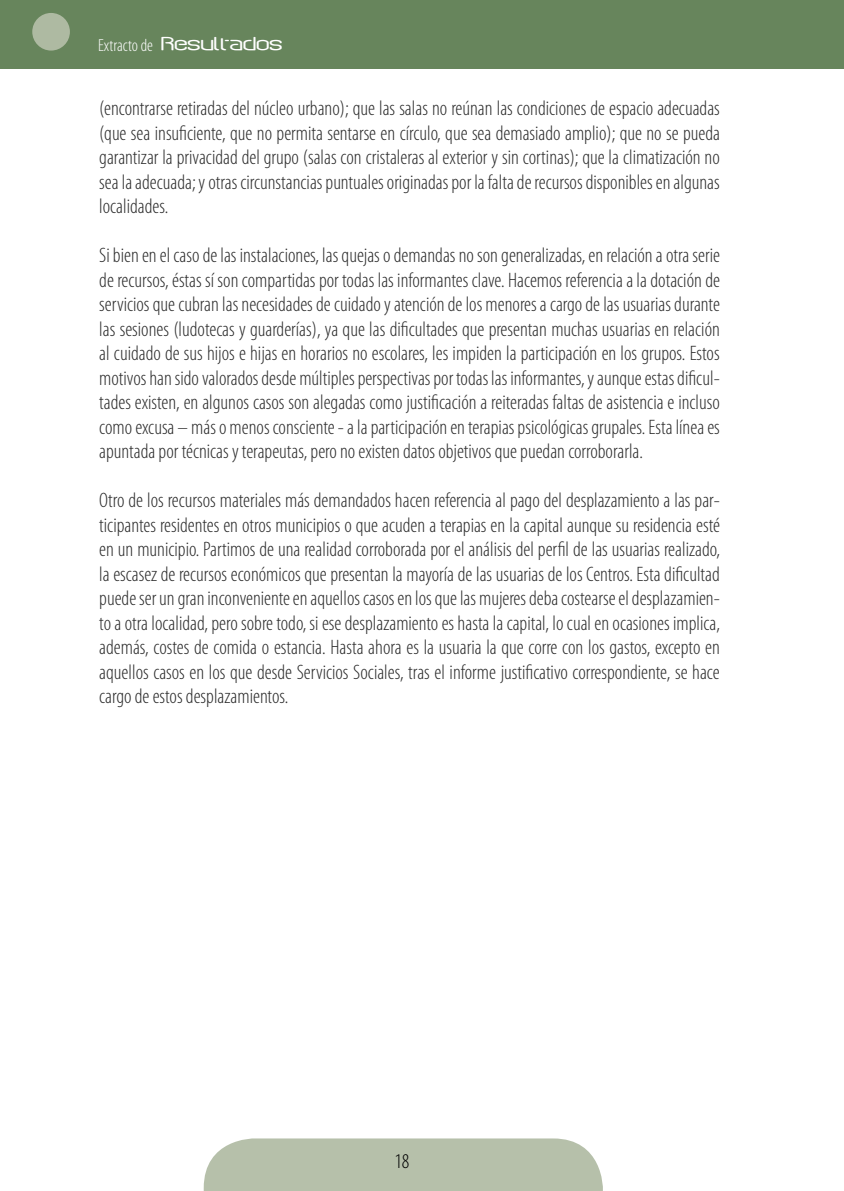
<style>
.page{position:relative;width:844px;height:1191px;background:#fff}
.page>*{position:absolute;margin:0;border:0;box-sizing:border-box;transform-origin:0 0}
.parrafo1{font:300 condensed 21px/24.5px "Myriad Pro";color:#2a2a2a;text-align:justify}
.t1{font:300 condensed 21px "Myriad Pro";color:#000}
.t2{font:300 condensed 17.5px "Myriad Pro";color:#fff}
.s1{font-family:"Q Switch Ax";font-weight:400;font-stretch:normal;font-size:21px}
</style>
<div class="page">
<div style="left:204px;top:1138px;width:398px;height:53px;background:#b6c0aa"></div>
<div style="left:0;top:0;width:843px;height:69px;background:#67855c"></div>
<div style="left:32px;top:13px;width:38px;height:38px;background:#aebaa2;border-radius:50%"></div>
<hr style="left:843px;top:0;width:1px;height:69px;background:#67855c">
<p class="t2" style="left:98px;top:36px;width:184px">Extracto de <span class="s1">Resultados</span></p>
<p class="parrafo1" style="left:99px;top:96px;width:622px">(encontrarse retiradas del núcleo urbano); que las salas no reúnan las condiciones de espacio adecuadas (que sea insuficiente, que no permita sentarse en círculo, que sea demasiado amplio); que no se pueda garantizar la privacidad del grupo (salas con cristaleras al exterior y sin cortinas); que la climatización no sea la adecuada; y otras circunstancias puntuales originadas por la falta de recursos disponibles en algunas localidades.</p>
<p class="parrafo1" style="left:99px;top:243px;width:622px">Si bien en el caso de las instalaciones, las quejas o demandas no son generalizadas, en relación a otra serie de recursos, éstas sí son compartidas por todas las informantes clave. Hacemos referencia a la dotación de servicios que cubran las necesidades de cuidado y atención de los menores a cargo de las usuarias durante las sesiones (ludotecas y guarderías), ya que las dificultades que presentan muchas usuarias en relación al cuidado de sus hijos e hijas en horarios no escolares, les impiden la participación en los grupos. Estos motivos han sido valorados desde múltiples perspectivas por todas las informantes, y aunque estas dificul&shy;tades existen, en algunos casos son alegadas como justificación a reiteradas faltas de asistencia e incluso como excusa – más o menos consciente - a la participación en terapias psicológicas grupales. Esta línea es apuntada por técnicas y terapeutas, pero no existen datos objetivos que puedan corroborarla.</p>
<p class="parrafo1" style="left:99px;top:488px;width:622px">Otro de los recursos materiales más demandados hacen referencia al pago del desplazamiento a las par&shy;ticipantes residentes en otros municipios o que acuden a terapias en la capital aunque su residencia esté en un municipio. Partimos de una realidad corroborada por el análisis del perfil de las usuarias realizado, la escasez de recursos económicos que presentan la mayoría de las usuarias de los Centros. Esta dificultad puede ser un gran inconveniente en aquellos casos en los que las mujeres deba costearse el desplazamien&shy;to a otra localidad, pero sobre todo, si ese desplazamiento es hasta la capital, lo cual en ocasiones implica, además, costes de comida o estancia. Hasta ahora es la usuaria la que corre con los gastos, excepto en aquellos casos en los que desde Servicios Sociales, tras el informe justificativo correspondiente, se hace cargo de estos desplazamientos.</p>
<p class="t1" style="left:394px;top:1150px;width:17px">18</p>
</div>
